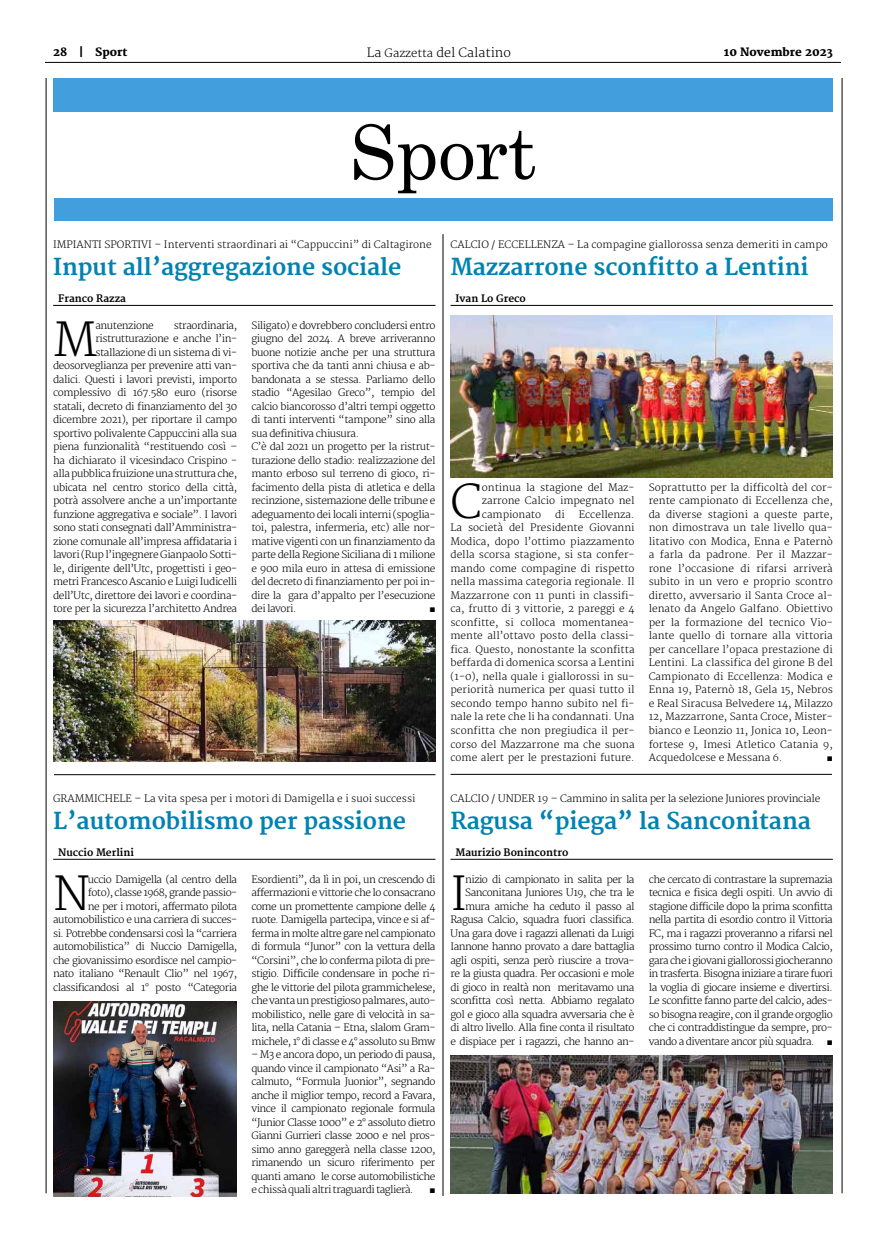
<style>
.page{position:relative;width:886px;height:1241px;background:#fff}
.page>*{position:absolute;margin:0;border:0;box-sizing:border-box;transform-origin:0 0}
.t1{font:75px "Century";letter-spacing:-.01em;color:#000}
.t2{font:300 45.62px "Merriweather";color:#000}
.t3{font:700 22.75px "Merriweather";letter-spacing:-.005em;color:#0083b2}
.t4{font:300 12.5px "Merriweather";color:#000}
.t5{font:800 11.25px "Merriweather";color:#000}
.t6{font:300 10px/13.5px "Merriweather";letter-spacing:-.04em;color:#000;text-align:justify}
.t7{font:300 10px "Merriweather";color:#000}
.t8{font:700 10px "Merriweather";color:#000}
.t9{font:10px "Arial";color:#000}
.s1{font-weight:700}
.s2{font-size:11.25px}
.s3{font-family:"Arial";font-weight:400}
</style>
<div class="page">
<hr style="left:45px;top:62px;width:796px;height:1px;background:#000">
<hr style="left:46px;top:78px;width:1px;height:1115px;background:#000">
<hr style="left:842px;top:78px;width:1px;height:1115px;background:#000">
<hr style="left:443px;top:234px;width:1px;height:961px;background:#000">
<div style="left:55px;top:198px;width:778px;height:22px;background:#439ede"></div>
<div style="left:53px;top:78px;width:780px;height:33px;background:#439ede"></div>
<hr style="left:53px;top:305px;width:382px;height:1px;background:#000">
<img style="left:53px;top:620px;width:382px;height:140px">
<hr style="left:450px;top:305px;width:383px;height:1px;background:#000">
<img style="left:450px;top:315px;width:383px;height:162px">
<hr style="left:53px;top:858px;width:382px;height:1px;background:#000">
<img style="left:53px;top:1001px;width:184px;height:194px">
<hr style="left:54px;top:774px;width:381px;height:1px;background:#000">
<hr style="left:450px;top:774px;width:382px;height:1px;background:#000">
<hr style="left:450px;top:858px;width:383px;height:1px;background:#000">
<img style="left:450px;top:1055px;width:382px;height:138px">
<p class="t5" style="left:53px;top:45px;width:76px">28 <span class="s1">|</span> Sport</p>
<p class="t4" style="left:367px;top:45px;width:146px">La <span class="s2">Gazzetta</span> del Calatino</p>
<p class="t5" style="left:724px;top:45px;width:110px">10 Novembre 2023</p>
<h1 class="t1" style="left:349px;top:89px;width:189px">Sport</h1>
<p class="t7" style="left:53px;top:238px;width:380px">IMPIANTI SPORTIVI – Interventi straordinari ai “Cappuccini” di Caltagirone</p>
<h3 class="t3" style="left:53px;top:253px;width:350px">Input all’aggregazione sociale</h3>
<p class="t8" style="left:58px;top:292px;width:69px">Franco Razza</p>
<h2 class="t2" style="left:53px;top:313px;width:46px">M</h2>
<p class="t6" style="left:95px;top:319px;width:60px">anutenzione</p>
<p class="t6" style="left:53px;top:319px;width:186px;text-align:right">straordinaria,<br>ristrutturazione e anche l’in&shy;stallazione di un sistema di vi&shy;deosorveglianza per prevenire atti van&shy;dalici. Questi i lavori previsti, importo complessivo di 167.580 euro (risorse statali, decreto di finanziamento del 30 dicembre 2021), per riportare il campo sportivo polivalente Cappuccini alla sua piena funzionalità “restituendo così – ha dichiarato il vicesindaco Crispino - alla pubblica fruizione una struttura che, ubicata nel centro storico della città, potrà assolvere anche a un’importante funzione aggregativa e sociale”. I lavori sono stati consegnati dall’Amministra&shy;zione comunale all’impresa affidataria i lavori (Rup l’ingegnere Gianpaolo Sotti&shy;le, dirigente dell’Utc, progettisti i geo&shy;metri Francesco Ascanio e Luigi Iudicelli dell’Utc, direttore dei lavori e coordina&shy;tore per la sicurezza l’architetto Andrea</p>
<p class="t6" style="left:251px;top:319px;width:186px;text-align:left">Siligato) e dovrebbero concludersi entro giugno del 2024. A breve arriveranno buone notizie anche per una struttura sportiva che da tanti anni chiusa e ab&shy;bandonata a se stessa. Parliamo dello stadio “Agesilao Greco”, tempio del calcio biancorosso d’altri tempi oggetto di tanti interventi “tampone” sino alla sua definitiva chiusura.<br>C’è dal 2021 un progetto per la ristrut&shy;turazione dello stadio: realizzazione del manto erboso sul terreno di gioco, ri&shy;facimento della pista di atletica e della recinzione, sistemazione delle tribune e adeguamento dei locali interni (spoglia&shy;toi, palestra, infermeria, etc) alle nor&shy;mative vigenti con un finanziamento da parte della Regione Siciliana di 1 milione e 900 mila euro in attesa di emissione del decreto di finanziamento per poi in&shy;dire la gara d’appalto per l’esecuzione dei lavori.</p>
<p class="t9" style="left:429px;top:602px;width:8px">■</p>
<p class="t7" style="left:53px;top:792px;width:364px">GRAMMICHELE – La vita spesa per i motori di Damigella e i suoi successi</p>
<h3 class="t3" style="left:53px;top:807px;width:354px">L’automobilismo per passione</h3>
<p class="t8" style="left:58px;top:846px;width:77px">Nuccio Merlini</p>
<h2 class="t2" style="left:53px;top:866px;width:39px">N</h2>
<p class="t6" style="left:53px;top:872px;width:186px;text-align:right">uccio Damigella (al centro della<br>foto), classe 1968, grande passio-<br>ne per i motori, affermato pilota automobilistico e una carriera di succes&shy;si. Potrebbe condensarsi così la “carriera automobilistica” di Nuccio Damigella, che giovanissimo esordisce nel campio&shy;nato italiano “Renault Clio” nel 1967, classificandosi al 1° posto “Categoria</p>
<p class="t6" style="left:251px;top:872px;width:186px">Esordienti”, da lì in poi, un crescendo di affermazioni e vittorie che lo consacrano come un promettente campione delle 4 ruote. Damigella partecipa, vince e si af&shy;ferma in molte altre gare nel campionato di formula “Junor” con la vettura della “Corsini”, che lo conferma pilota di pre&shy;stigio. Difficile condensare in poche ri&shy;ghe le vittorie del pilota grammichelese, che vanta un prestigioso palmares, auto&shy;mobilistico, nelle gare di velocità in sa&shy;lita, nella Catania – Etna, slalom Gram&shy;michele, 1° di classe e 4° assoluto su Bmw</p>
<p class="t6" style="left:251px;top:1048px;width:186px">– M3 e ancora dopo, un periodo di pausa, quando vince il campionato “Asi” a Ra&shy;calmuto, “Formula Juonior”, segnando anche il miglior tempo, record a Favara, vince il campionato regionale formula “Junior Classe 1000” e 2° assoluto dietro Gianni Gurrieri classe 2000 e nel pros&shy;simo anno gareggerà nella classe 1200, rimanendo un sicuro riferimento per quanti amano le corse automobilistiche e chissà quali altri traguardi taglierà.</p>
<p class="t9" style="left:429px;top:1182px;width:8px">■</p>
<p class="t7" style="left:450px;top:238px;width:379px">CALCIO / ECCELLENZA – La compagine giallorossa senza demeriti in campo</p>
<h3 class="t3" style="left:450px;top:253px;width:360px">Mazzarrone sconfitto a Lentini</h3>
<p class="t8" style="left:455px;top:292px;width:72px">Ivan Lo Greco</p>
<h2 class="t2" style="left:450px;top:475px;width:33px">C</h2>
<p class="t6" style="left:482px;top:481px;width:154px">ontinua la stagione del Maz&shy;zarrone Calcio impegnato nel campionato</p>
<p class="t6" style="left:555px;top:508px;width:11px">di</p>
<p class="t6" style="left:450px;top:508px;width:186px;text-indent:128px">Eccellenza.<br>La società del Presidente Giovanni Modica, dopo l’ottimo piazzamento della scorsa stagione, si sta confer&shy;mando come compagine di rispetto nella massima categoria regionale. Il Mazzarrone con 11 punti in classifi&shy;ca, frutto di 3 vittorie, 2 pareggi e 4 sconfitte, si colloca momentanea&shy;mente all’ottavo posto della classi&shy;fica. Questo, nonostante la sconfitta beffarda di domenica scorsa a Lentini (1-0), nella quale i giallorossi in su&shy;periorità numerica per quasi tutto il secondo tempo hanno subito nel fi&shy;nale la rete che li ha condannati. Una sconfitta che non pregiudica il per&shy;corso del Mazzarrone ma che suona come alert per le prestazioni future.</p>
<p class="t6" style="left:649px;top:481px;width:186px">Soprattutto per la difficoltà del cor&shy;rente campionato di Eccellenza che, da diverse stagioni a queste parte, non dimostrava un tale livello qua&shy;litativo con Modica, Enna e Paternò a farla da padrone. Per il Mazzar&shy;rone l’occasione di rifarsi arriverà subito in un vero e proprio scontro diretto, avversario il Santa Croce al&shy;lenato da Angelo Galfano. Obiettivo per la formazione del tecnico Vio&shy;lante quello di tornare alla vittoria per cancellare l’opaca prestazione di Lentini. La classifica del girone B del Campionato di Eccellenza: Modica e Enna 19, Paternò 18, Gela 15, Nebros e Real Siracusa Belvedere 14, Milazzo 12, Mazzarrone, Santa Croce, Mister&shy;bianco e Leonzio 11, Jonica 10, Leon&shy;fortese 9, Imesi Atletico Catania 9, Acquedolcese e Messana 6.</p>
<p class="t9" style="left:827px;top:750px;width:8px">■</p>
<p class="t6" style="left:450px;top:791px;width:371px">CALCIO / UNDER 19 – Cammino in salita per la selezione Juniores provinciale</p>
<h3 class="t3" style="left:450px;top:807px;width:362px">Ragusa “piega” la Sanconitana</h3>
<p class="t8" style="left:455px;top:846px;width:114px">Maurizio Bonincontro</p>
<h2 class="t2" style="left:450px;top:866px;width:19px">I</h2>
<p class="t6" style="left:450px;top:872px;width:186px;text-align:right">nizio di campionato in salita per la Sanconitana Juniores U19, che tra le mura amiche ha ceduto il passo al Ragusa Calcio, squadra fuori classifica.<br>Una gara dove i ragazzi allenati da Luigi Iannone hanno provato a dare battaglia agli ospiti, senza però riuscire a trova&shy;re la giusta quadra. Per occasioni e mole di gioco in realtà non meritavamo una sconfitta così netta. Abbiamo regalato gol e gioco alla squadra avversaria che è di altro livello. Alla fine conta il risultato e dispiace per i ragazzi, che hanno an-</p>
<p class="t6" style="left:649px;top:872px;width:186px">che cercato di contrastare la supremazia tecnica e fisica degli ospiti. Un avvio di stagione difficile dopo la prima sconfitta nella partita di esordio contro il Vittoria FC, ma i ragazzi proveranno a rifarsi nel prossimo turno contro il Modica Calcio, gara che i giovani giallorossi giocheranno in trasferta. Bisogna iniziare a tirare fuori la voglia di giocare insieme e divertirsi.<br>Le sconfitte fanno parte del calcio, ades&shy;so bisogna reagire, con il grande orgoglio che ci contraddistingue da sempre, pro&shy;vando a diventare ancor più squadra. <span class="s3">■</span></p>
</div>
